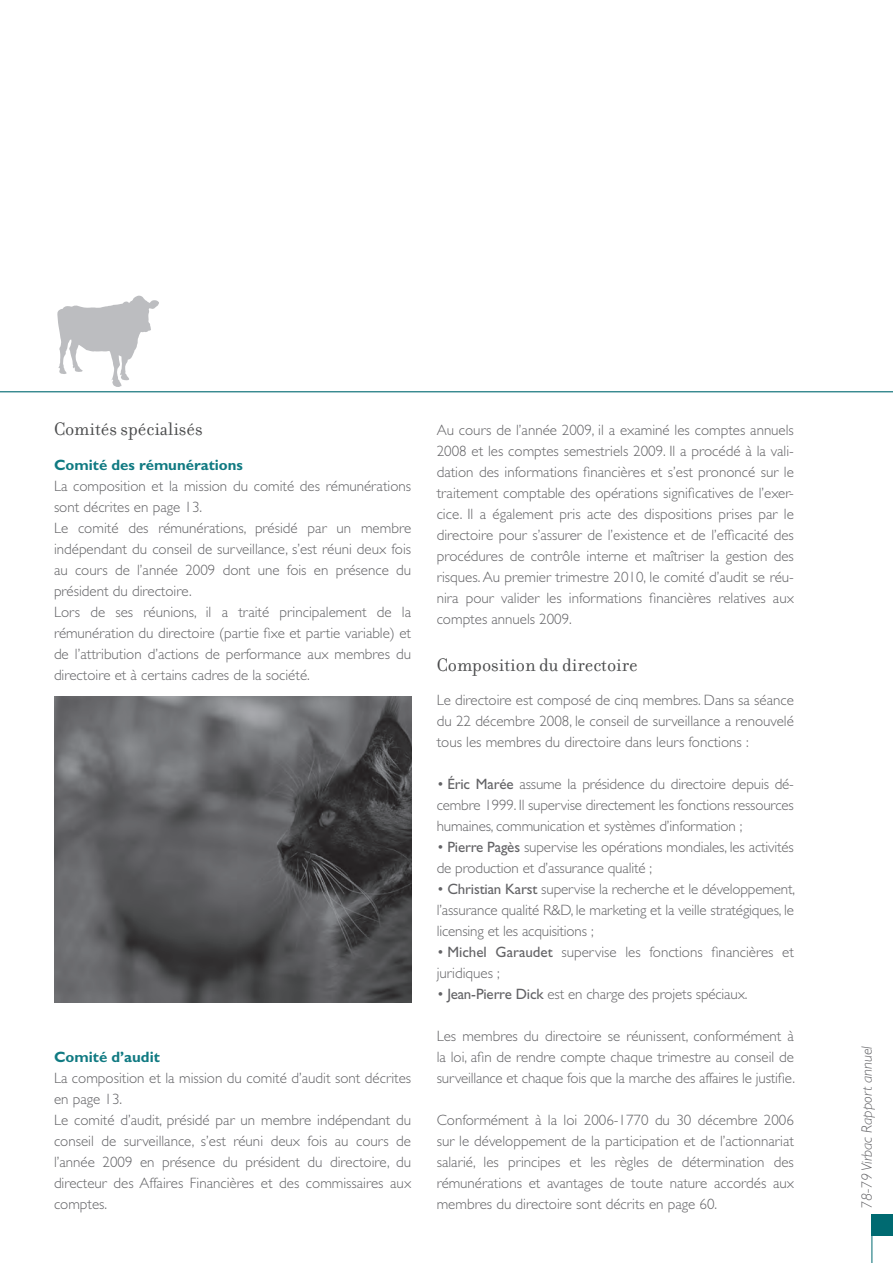
<style>
.page{position:relative;width:893px;height:1263px;background:#fff}
.page>*{position:absolute;margin:0;border:0;box-sizing:border-box;transform-origin:0 0}
.t1{font:19.5px "Filosofia";color:#4b4c4d}
.t2{font:300 15px/21px "Gill Sans";color:#636366;text-align:justify}
.t3{font:italic 300 15px "Gill Sans";color:#636366}
.s1{font-weight:700;color:#107a82}
.s2{font-weight:400}
</style>
<div class="page">
<hr style="left:872px;top:1217px;width:1px;height:46px;background:#006a71">
<div style="left:872px;top:1215px;width:21px;height:21px;background:#006a71"></div>
<hr style="left:0;top:391px;width:893px;height:1px;background:#006a71">
<img style="left:55px;top:697px;width:356px;height:305px">
<svg style="left:57px;top:295px;width:102px;height:92px"></svg>
<p class="t1" style="left:54px;top:418px;width:150px">Comités spécialisés</p>
<p class="t2" style="left:54px;top:454px;width:359px;text-align:left"><span class="s1">Comité des rémunérations<br></span>La composition et la mission du comité des rémunérations sont décrites en page 13.<br>Le comité des rémunérations, présidé par un membre indépendant du conseil de surveillance, s’est réuni deux fois au cours de l’année 2009 dont une fois en présence du président du directoire.<br>Lors de ses réunions, il a traité principalement de la rémunération du directoire (partie fixe et partie variable) et de l’attribution d’actions de performance aux membres du directoire et à certains cadres de la société.</p>
<p class="t2" style="left:54px;top:1047px;width:359px;text-align:left"><span class="s1">Comité d’audit<br></span>La composition et la mission du comité d’audit sont décrites en page 13.<br>Le comité d’audit, présidé par un membre indépendant du conseil de surveillance, s’est réuni deux fois au cours de l’année 2009 en présence du président du directoire, du directeur des Affaires Financières et des commissaires aux comptes.</p>
<p class="t2" style="left:437px;top:420px;width:359px">Au cours de l’année 2009, il a examiné les comptes annuels 2008 et les comptes semestriels 2009. Il a procédé à la vali&shy;dation des informations financières et s’est prononcé sur le traitement comptable des opérations significatives de l’exer&shy;cice. Il a également pris acte des dispositions prises par le directoire pour s’assurer de l’existence et de l’efficacité des procédures de contrôle interne et maîtriser la gestion des risques. Au premier trimestre 2010, le comité d’audit se réu&shy;nira pour valider les informations financières relatives aux comptes annuels 2009.</p>
<p class="t1" style="left:437px;top:654px;width:203px">Composition du directoire</p>
<p class="t2" style="left:437px;top:690px;width:359px">Le directoire est composé de cinq membres. Dans sa séance du 22 décembre 2008, le conseil de surveillance a renouvelé tous les membres du directoire dans leurs fonctions :</p>
<p class="t2" style="left:437px;top:774px;width:359px">• <span class="s2">Éric Marée</span> assume la présidence du directoire depuis dé&shy;cembre 1999. Il supervise directement les fonctions ressources humaines, communication et systèmes d’information ;</p>
<p class="t2" style="left:437px;top:837px;width:359px">• <span class="s2">Pierre Pagès</span> supervise les opérations mondiales, les activités de production et d’assurance qualité ;</p>
<p class="t2" style="left:437px;top:879px;width:360px">• <span class="s2">Christian Karst</span> supervise la recherche et le développement, l’assurance qualité R&amp;D, le marketing et la veille stratégiques, le licensing et les acquisitions ;</p>
<p class="t2" style="left:437px;top:942px;width:359px">• <span class="s2">Michel Garaudet</span> supervise les fonctions financières et juridiques ;</p>
<p class="t2" style="left:437px;top:984px;width:312px">• <span class="s2">Jean-Pierre Dick</span> est en charge des projets spéciaux.</p>
<p class="t2" style="left:437px;top:1026px;width:360px">Les membres du directoire se réunissent, conformément à la loi, afin de rendre compte chaque trimestre au conseil de surveillance et chaque fois que la marche des affaires le justifie.</p>
<p class="t2" style="left:437px;top:1110px;width:359px">Conformément à la loi 2006-1770 du 30 décembre 2006 sur le développement de la participation et de l’actionnariat salarié, les principes et les règles de détermination des rémunérations et avantages de toute nature accordés aux membres du directoire sont décrits en page 60.</p>
<p class="t3" style="left:858px;top:1209px;width:165px;rotate:-90deg">78-79 Virbac Rapport annuel</p>
</div>
